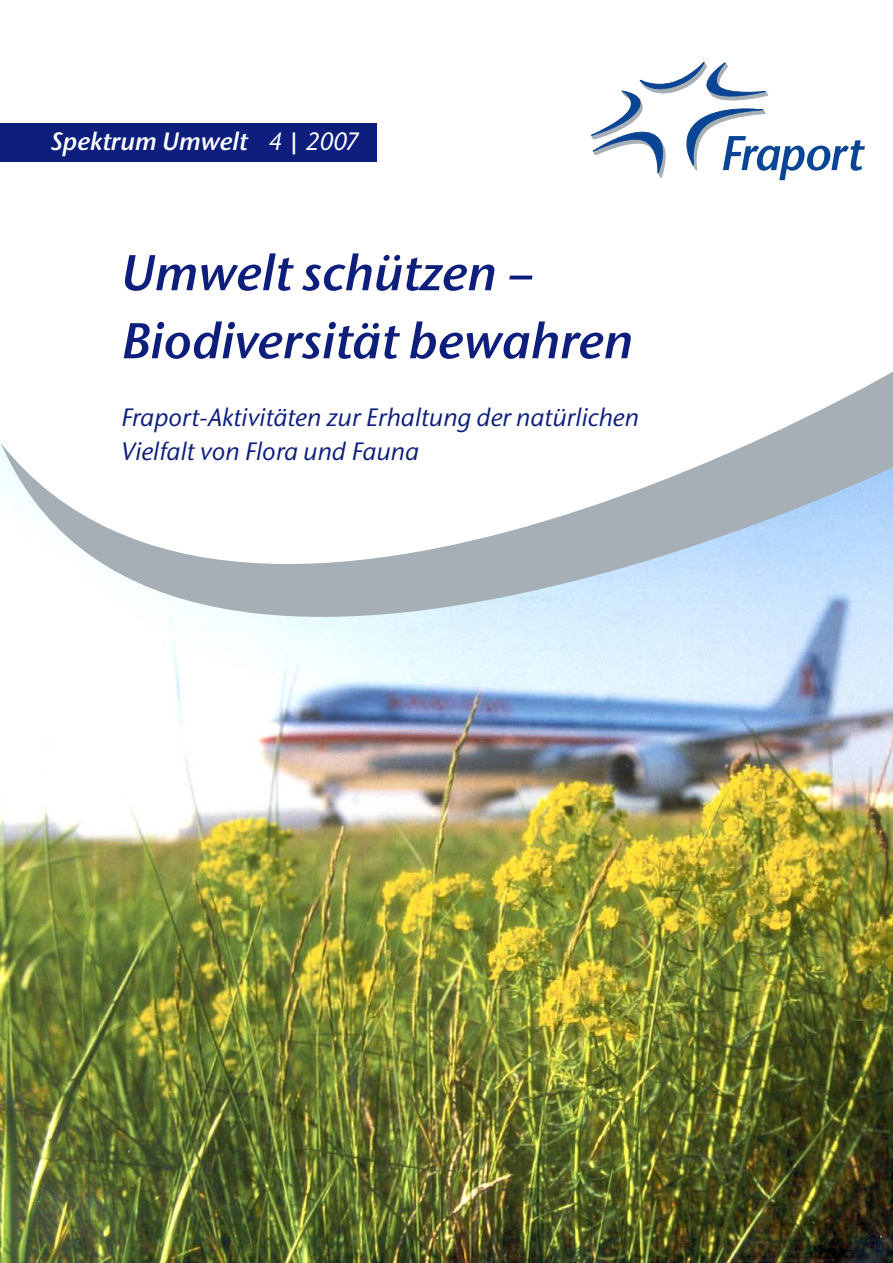
<style>
.page{position:relative;width:893px;height:1263px;background:#fff}
.page>*{position:absolute;margin:0;border:0;box-sizing:border-box;transform-origin:0 0}
.t1{font:51px/68.1px "Stone San Itc T Semi Ital";color:#0e1e7d}
.t2{font:italic 500 25.5px/34px "Stone San Itc T";color:#0e1e7d}
.t3{font:25.5px "Stone San Itc T Semi Ital";color:#fff}
.s1{font-family:"Stone San Itc T";font-weight:500;font-style:italic}
</style>
<div class="page">
<div style="left:0;top:123px;width:376px;height:39px;background:#0e1e7d"></div>
<img style="left:0;top:646px;width:893px;height:617px">
<svg style="left:591px;top:62px;width:274px;height:118px"></svg>
<svg style="left:1px;top:371px;width:892px;height:275px"></svg>
<p class="t3" style="left:51px;top:127px;width:310px">Spektrum Umwelt <span class="s1">4 | 2007</span></p>
<h1 class="t1" style="left:121px;top:239px;width:513px">Umwelt schützen –<br>Biodiversität bewahren</h1>
<p class="t2" style="left:121px;top:400px;width:519px">Fraport-Aktivitäten zur Erhaltung der natürlichen<br>Vielfalt von Flora und Fauna</p>
</div>
